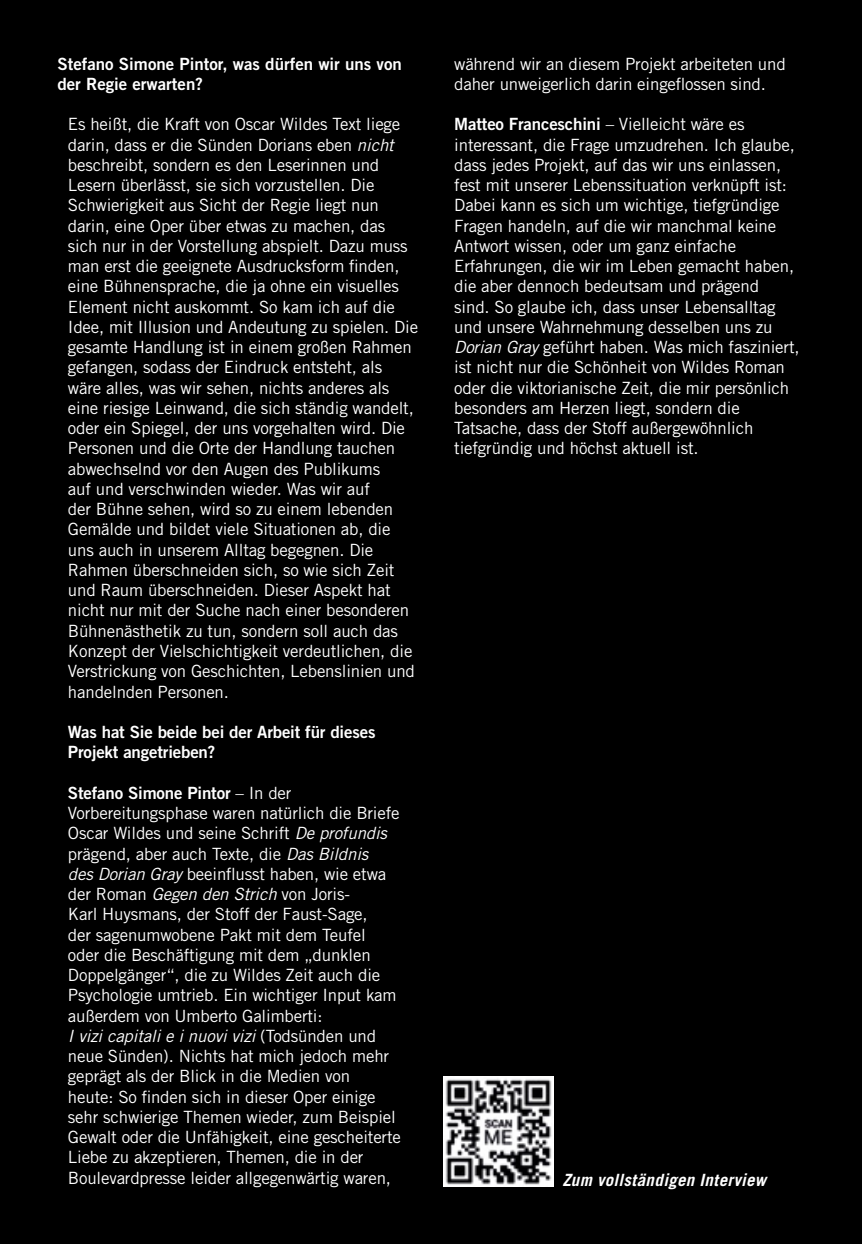
<style>
.page{position:relative;width:862px;height:1244px;background:#fff}
.page>*{position:absolute;margin:0;border:0;box-sizing:border-box;transform-origin:0 0}
.t1{font:16.88px/20.2px "Trade Gothic LT Std";letter-spacing:-.01em;color:#fff}
.t2{font:16.88px/20.2px "Trade Gothic LT Std Bold No.2";letter-spacing:-.01em;color:#fff}
.t3{font:italic 700 16.88px "Trade Gothic LT Std";letter-spacing:.02em;color:#fff}
.s1{font-style:italic}
.s2{font-family:"Trade Gothic LT Std"}
</style>
<div class="page">
<div style="left:0;top:0;width:861px;height:1244px;background:#000"></div>
<img style="left:443px;top:1076px;width:110px;height:110px">
<svg style="left:861px;top:944px;width:1px;height:180px"></svg>
<p class="t2" style="left:57px;top:53px;width:346px">Stefano Simone Pintor, was dürfen wir uns von der Regie erwarten?</p>
<p class="t1" style="left:68px;top:114px;width:351px">Es heißt, die Kraft von Oscar Wildes Text liege darin, dass er die Sünden Dorians eben <span class="s1">nicht </span>beschreibt, sondern es den Leserinnen und Lesern überlässt, sie sich vorzustellen. Die Schwierigkeit aus Sicht der Regie liegt nun darin, eine Oper über etwas zu machen, das sich nur in der Vorstellung abspielt. Dazu muss man erst die geeignete Ausdrucksform finden, eine Bühnensprache, die ja ohne ein visuelles Element nicht auskommt. So kam ich auf die Idee, mit Illusion und Andeutung zu spielen. Die gesamte Handlung ist in einem großen Rahmen gefangen, sodass der Eindruck entsteht, als wäre alles, was wir sehen, nichts anderes als eine riesige Leinwand, die sich ständig wandelt, oder ein Spiegel, der uns vorgehalten wird. Die Personen und die Orte der Handlung tauchen abwechselnd vor den Augen des Publikums<br>auf und verschwinden wieder. Was wir auf<br>der Bühne sehen, wird so zu einem lebenden Gemälde und bildet viele Situationen ab, die uns auch in unserem Alltag begegnen. Die Rahmen überschneiden sich, so wie sich Zeit und Raum überschneiden. Dieser Aspekt hat nicht nur mit der Suche nach einer besonderen Bühnenästhetik zu tun, sondern soll auch das Konzept der Vielschichtigkeit verdeutlichen, die Verstrickung von Geschichten, Lebenslinien und handelnden Personen.</p>
<p class="t2" style="left:68px;top:721px;width:309px">Was hat Sie beide bei der Arbeit für dieses<br>Projekt angetrieben?</p>
<p class="t2" style="left:68px;top:782px;width:225px">Stefano Simone Pintor <span class="s2">– In der</span></p>
<p class="t1" style="left:68px;top:803px;width:334px">Vorbereitungsphase waren natürlich die Briefe Oscar Wildes und seine Schrift <span class="s1">De profundis </span>prägend, aber auch Texte, die <span class="s1">Das Bildnis<br>des Dorian Gray</span> beeinflusst haben, wie etwa der Roman <span class="s1">Gegen den Strich</span> von Joris-<br>Karl Huysmans, der Stoff der Faust-Sage,<br>der sagenumwobene Pakt mit dem Teufel oder die Beschäftigung mit dem „dunklen Doppelgänger“, die zu Wildes Zeit auch die Psychologie umtrieb. Ein wichtiger Input kam außerdem von Umberto Galimberti:<br><span class="s1">I vizi capitali e i nuovi vizi</span> (Todsünden und neue Sünden). Nichts hat mich jedoch mehr geprägt als der Blick in die Medien von<br>heute: So finden sich in dieser Oper einige sehr schwierige Themen wieder, zum Beispiel Gewalt oder die Unfähigkeit, eine gescheiterte Liebe zu akzeptieren, Themen, die in der Boulevardpresse leider allgegenwärtig waren,</p>
<p class="t1" style="left:454px;top:53px;width:333px">während wir an diesem Projekt arbeiteten und daher unweigerlich darin eingeflossen sind.</p>
<p class="t2" style="left:454px;top:114px;width:292px">Matteo Franceschini <span class="s2">– Vielleicht wäre es</span></p>
<p class="t1" style="left:454px;top:134px;width:346px">interessant, die Frage umzudrehen. Ich glaube, dass jedes Projekt, auf das wir uns einlassen, fest mit unserer Lebenssituation verknüpft ist:<br>Dabei kann es sich um wichtige, tiefgründige Fragen handeln, auf die wir manchmal keine Antwort wissen, oder um ganz einfache Erfahrungen, die wir im Leben gemacht haben, die aber dennoch bedeutsam und prägend<br>sind. So glaube ich, dass unser Lebensalltag und unsere Wahrnehmung desselben uns zu <span class="s1">Dorian Gray</span> geführt haben. Was mich fasziniert, ist nicht nur die Schönheit von Wildes Roman oder die viktorianische Zeit, die mir persönlich besonders am Herzen liegt, sondern die Tatsache, dass der Stoff außergewöhnlich tiefgründig und höchst aktuell ist.</p>
<p class="t3" style="left:562px;top:1170px;width:205px">Zum vollständigen Interview</p>
</div>
